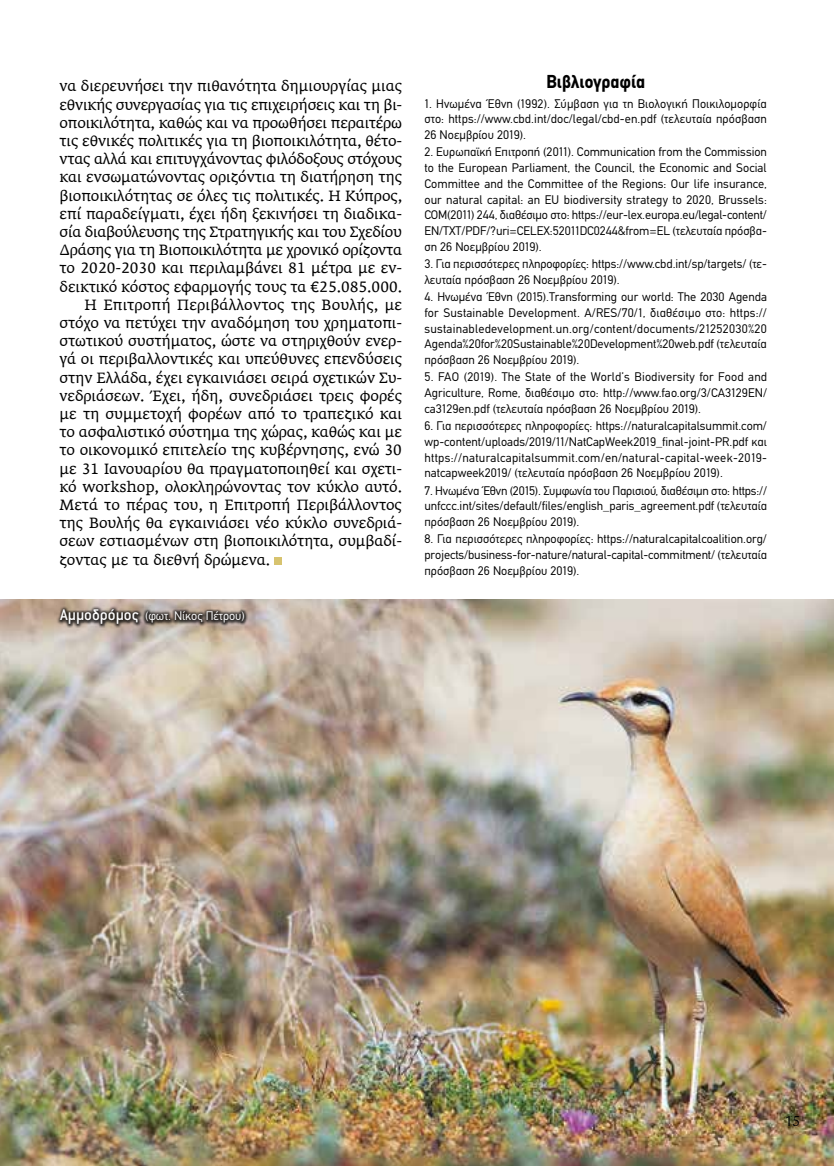
<style>
.page{position:relative;width:834px;height:1166px;background:#fff}
.page>*{position:absolute;margin:0;border:0;box-sizing:border-box;transform-origin:0 0}
.t1{font:700 18.38px "CF Din";letter-spacing:.015em;color:#000;scale:.93 1}
.t2{font:15.75px "Legacy Sans ITC Hel";color:#000}
.t3{font:14.7px "Fedra Serif AGR Book TF";letter-spacing:-.005em;color:#000}
.t4{font:12.25px/15.8px "CF Din";color:#000;text-align:justify}
.t5{font:12.25px "CF Din";letter-spacing:-.005em;color:#fff}
.s1{font-family:"Conduit ITC Hel";font-weight:500;font-size:16.97px}
</style>
<div class="page">
<div style="left:274px;top:557px;width:8px;height:8px;background:#d7c36f"></div>
<img style="left:0;top:600px;width:833px;height:566px">
<div style="left:56px;top:606px;width:192px;height:22px;background:#000;opacity:.75"></div>
<p class="t3" style="left:60px;top:78px;width:344px">να διερευνήσει την πιθανότητα δημιουργίας μιας</p>
<p class="t3" style="left:60px;top:96px;width:344px">εθνικής συνεργασίας για τις επιχειρήσεις και τη βι-</p>
<p class="t3" style="left:60px;top:115px;width:344px">οποικιλότητα, καθώς και να προωθήσει περαιτέρω</p>
<p class="t3" style="left:60px;top:133px;width:344px">τις εθνικές πολιτικές για τη βιοποικιλότητα, θέτο-</p>
<p class="t3" style="left:60px;top:151px;width:344px">ντας αλλά και επιτυγχάνοντας φιλόδοξους στόχους</p>
<p class="t3" style="left:60px;top:169px;width:344px">και ενσωματώνοντας οριζόντια τη διατήρηση της</p>
<p class="t3" style="left:60px;top:187px;width:344px">βιοποικιλότητας σε όλες τις πολιτικές. Η Κύπρος,</p>
<p class="t3" style="left:60px;top:206px;width:344px">επί παραδείγματι, έχει ήδη ξεκινήσει τη διαδικα-</p>
<p class="t3" style="left:60px;top:224px;width:344px">σία διαβούλευσης της Στρατηγικής και του Σχεδίου</p>
<p class="t3" style="left:60px;top:242px;width:344px">Δράσης για τη Βιοποικιλότητα με χρονικό ορίζοντα</p>
<p class="t3" style="left:60px;top:260px;width:344px">το 2020-2030 και περιλαμβάνει 81 μέτρα με εν-</p>
<p class="t3" style="left:60px;top:278px;width:344px">δεικτικό κόστος εφαρμογής τους τα €25.085.000.</p>
<p class="t3" style="left:84px;top:297px;width:319px">Η Επιτροπή Περιβάλλοντος της Βουλής, με</p>
<p class="t3" style="left:60px;top:315px;width:344px">στόχο να πετύχει την αναδόμηση του χρηματοπι-</p>
<p class="t3" style="left:60px;top:333px;width:344px">στωτικού συστήματος, ώστε να στηριχθούν ενερ-</p>
<p class="t3" style="left:60px;top:351px;width:344px">γά οι περιβαλλοντικές και υπεύθυνες επενδύσεις</p>
<p class="t3" style="left:60px;top:369px;width:344px">στην Ελλάδα, έχει εγκαινιάσει σειρά σχετικών Συ-</p>
<p class="t3" style="left:60px;top:388px;width:344px">νεδριάσεων. Έχει, ήδη, συνεδριάσει τρεις φορές</p>
<p class="t3" style="left:60px;top:406px;width:344px">με τη συμμετοχή φορέων από το τραπεζικό και</p>
<p class="t3" style="left:60px;top:424px;width:344px">το ασφαλιστικό σύστημα της χώρας, καθώς και με</p>
<p class="t3" style="left:60px;top:442px;width:344px">το οικονομικό επιτελείο της κυβέρνησης, ενώ 30</p>
<p class="t3" style="left:60px;top:460px;width:344px">με 31 Ιανουαρίου θα πραγματοποιηθεί και σχετι-</p>
<p class="t3" style="left:60px;top:479px;width:344px">κό workshop, ολοκληρώνοντας τον κύκλο αυτό.</p>
<p class="t3" style="left:60px;top:497px;width:344px">Μετά το πέρας του, η Επιτροπή Περιβάλλοντος</p>
<p class="t3" style="left:60px;top:515px;width:344px">της Βουλής θα εγκαινιάσει νέο κύκλο συνεδριά-</p>
<p class="t3" style="left:60px;top:533px;width:344px">σεων εστιασμένων στη βιοποικιλότητα, συμβαδί-</p>
<p class="t3" style="left:60px;top:551px;width:212px">ζοντας με τα διεθνή δρώμενα.</p>
<p class="t5" style="left:60px;top:609px;width:186px"><span class="s1">Αμμοδρόμος</span> (φωτ. Νίκος Πέτρου)</p>
<h1 class="t1" style="left:546px;top:71px;width:107px">Βιβλιογραφία</h1>
<p class="t4" style="left:424px;top:96px;width:344px">1. Ηνωμένα Έθνη (1992). Σύμβαση για τη Βιολογική Ποικιλομορφία στο: https://www.cbd.int/doc/legal/cbd-en.pdf (τελευταία πρόσβαση 26 Νοεμβρίου 2019).</p>
<p class="t4" style="left:424px;top:144px;width:344px">2. Ευρωπαϊκή Επιτροπή (2011). Communication from the Commission to the European Parliament, the Council, the Economic and Social Committee and the Committee of the Regions: Our life insurance, our natural capital: an EU biodiversity strategy to 2020, Brussels:<br>COM(2011) 244, διαθέσιμο στο: https://eur-lex.europa.eu/legal-content/ EN/TXT/PDF/?uri=CELEX:52011DC0244&amp;from=EL (τελευταία πρόσβα&shy;ση 26 Νοεμβρίου 2019).</p>
<p class="t4" style="left:424px;top:256px;width:344px">3. Για περισσότερες πληροφορίες: https://www.cbd.int/sp/targets/ (τε&shy;λευταία πρόσβαση 26 Νοεμβρίου 2019).</p>
<p class="t4" style="left:424px;top:289px;width:344px">4. Ηνωμένα Έθνη (2015).Transforming our world: The 2030 Agenda for Sustainable Development. A/RES/70/1, διαθέσιμο στο: https:// sustainabledevelopment.un.org/content/documents/21252030%20<br>Agenda%20for%20Sustainable%20Development%20web.pdf (τελευταία πρόσβαση 26 Νοεμβρίου 2019).</p>
<p class="t4" style="left:424px;top:369px;width:344px">5. FAO (2019). The State of the World’s Biodiversity for Food and Agriculture, Rome, διαθέσιμο στο: http://www.fao.org/3/CA3129EN/ ca3129en.pdf (τελευταία πρόσβαση 26 Νοεμβρίου 2019).</p>
<p class="t4" style="left:424px;top:418px;width:344px">6. Για περισσότερες πληροφορίες: https://naturalcapitalsummit.com/ wp-content/uploads/2019/11/NatCapWeek2019_final-joint-PR.pdf και https://naturalcapitalsummit.com/en/natural-capital-week-2019- natcapweek2019/ (τελευταία πρόσβαση 26 Νοεμβρίου 2019).</p>
<p class="t4" style="left:424px;top:483px;width:344px">7. Ηνωμένα Έθνη (2015). Συμφωνία του Παρισιού, διαθέσιμη στο: https:// unfccc.int/sites/default/files/english_paris_agreement.pdf (τελευταία πρόσβαση 26 Νοεμβρίου 2019).</p>
<p class="t4" style="left:424px;top:531px;width:344px">8. Για περισσότερες πληροφορίες: https://naturalcapitalcoalition.org/ projects/business-for-nature/natural-capital-commitment/ (τελευταία πρόσβαση 26 Νοεμβρίου 2019).</p>
<p class="t2" style="left:784px;top:1113px;width:17px">15</p>
</div>
